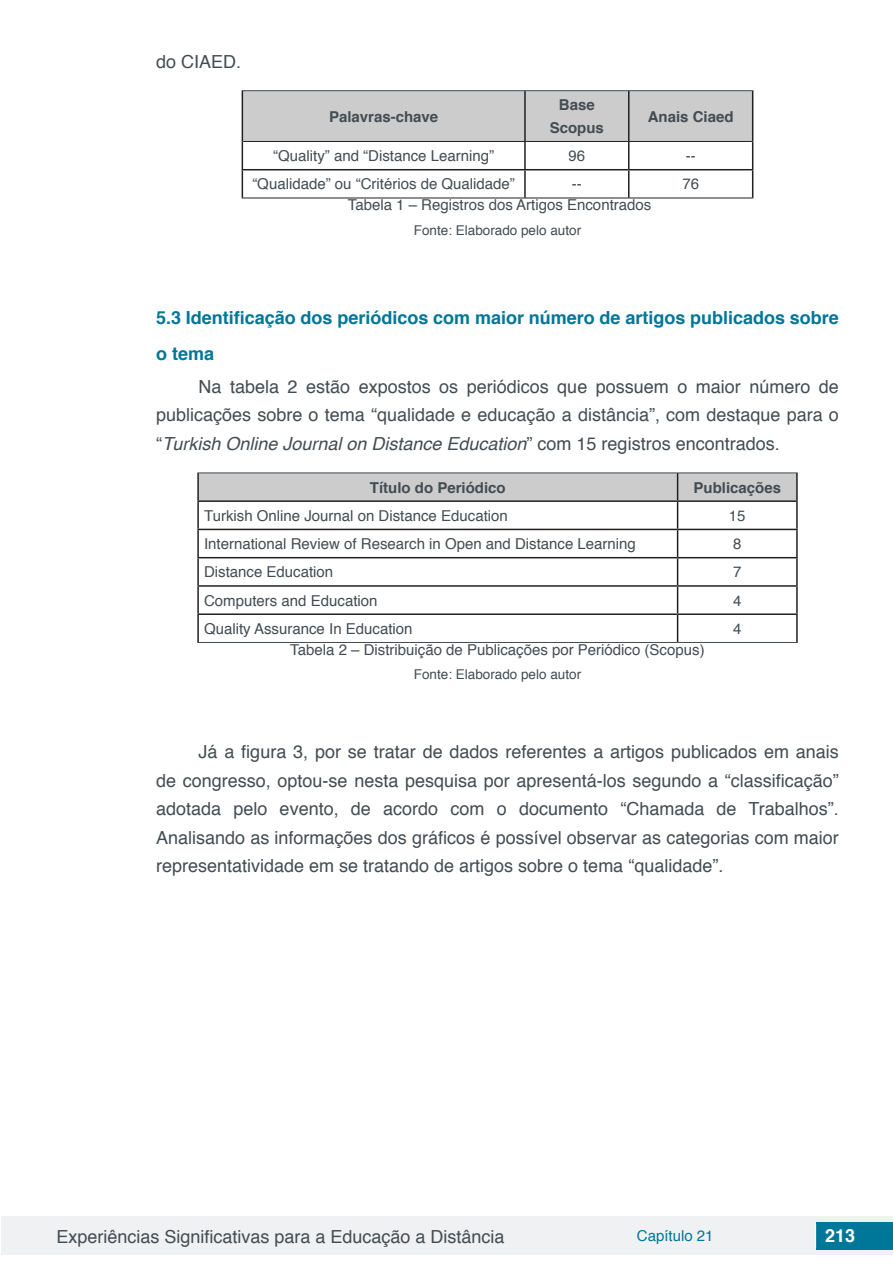
<style>
.page{position:relative;width:893px;height:1263px;background:#fff}
.page>*{position:absolute;margin:0;border:0;box-sizing:border-box;transform-origin:0 0}
.t1{font:18px/28.5px "Helvetica";color:#434c52;text-align:justify}
.t2{font:700 18px/36px "Helvetica";color:#007699}
.t3{font:700 18px "Helvetica";color:#fff}
.t4{font:15px "Helvetica";color:#434c52}
.t5{font:700 15px/22.5px "Helvetica";color:#434c52;text-align:center}
.t6{font:15px "Helvetica";color:#007699}
.t7{font:13.5px "Helvetica";color:#434c52}
.s1{font-style:italic}
</style>
<div class="page">
<div style="left:1px;top:1216px;width:891px;height:38px;background:#f0f1f2"></div>
<div style="left:816px;top:1222px;width:77px;height:27px;background:#007699"></div>
<svg style="left:815px;top:1224px;width:1px;height:24px"></svg>
<svg style="left:242px;top:91px;width:511px;height:107px"></svg>
<hr style="left:243px;top:141px;width:282px;height:1px;background:#231f20">
<hr style="left:525px;top:141px;width:104px;height:1px;background:#231f20">
<hr style="left:629px;top:141px;width:123px;height:1px;background:#231f20">
<hr style="left:242px;top:198px;width:283px;height:1px;background:#231f20">
<hr style="left:525px;top:198px;width:104px;height:1px;background:#231f20">
<hr style="left:629px;top:198px;width:124px;height:1px;background:#231f20">
<hr style="left:242px;top:90px;width:283px;height:1px;background:#434c52">
<hr style="left:525px;top:90px;width:104px;height:1px;background:#434c52">
<hr style="left:629px;top:90px;width:124px;height:1px;background:#434c52">
<hr style="left:197px;top:473px;width:2px;height:27px;background:#231f20">
<hr style="left:796px;top:473px;width:2px;height:27px;background:#231f20">
<hr style="left:197px;top:500px;width:481px;height:2px;background:#231f20">
<hr style="left:197px;top:502px;width:2px;height:27px;background:#231f20">
<hr style="left:678px;top:500px;width:120px;height:2px;background:#231f20">
<hr style="left:796px;top:502px;width:2px;height:27px;background:#231f20">
<hr style="left:197px;top:529px;width:481px;height:1px;background:#231f20">
<hr style="left:197px;top:530px;width:2px;height:27px;background:#231f20">
<hr style="left:678px;top:529px;width:120px;height:1px;background:#231f20">
<hr style="left:796px;top:530px;width:2px;height:27px;background:#231f20">
<hr style="left:197px;top:557px;width:481px;height:1px;background:#231f20">
<hr style="left:197px;top:558px;width:2px;height:27px;background:#231f20">
<hr style="left:678px;top:557px;width:120px;height:1px;background:#231f20">
<hr style="left:796px;top:558px;width:2px;height:27px;background:#231f20">
<hr style="left:197px;top:585px;width:481px;height:2px;background:#231f20">
<hr style="left:197px;top:587px;width:2px;height:26px;background:#231f20">
<hr style="left:678px;top:585px;width:120px;height:2px;background:#231f20">
<hr style="left:796px;top:587px;width:2px;height:26px;background:#231f20">
<hr style="left:197px;top:613px;width:481px;height:2px;background:#231f20">
<hr style="left:197px;top:615px;width:2px;height:27px;background:#231f20">
<hr style="left:678px;top:613px;width:120px;height:2px;background:#231f20">
<svg style="left:198px;top:474px;width:599px;height:168px"></svg>
<hr style="left:796px;top:615px;width:2px;height:27px;background:#231f20">
<hr style="left:197px;top:473px;width:481px;height:1px;background:#434c52">
<hr style="left:678px;top:473px;width:120px;height:1px;background:#434c52">
<hr style="left:197px;top:642px;width:481px;height:1px;background:#434c52">
<hr style="left:678px;top:642px;width:120px;height:1px;background:#434c52">
<p class="t1" style="left:156px;top:47px;width:87px">do CIAED.</p>
<p class="t5" style="left:329px;top:105px;width:111px">Palavras-chave</p>
<p class="t5" style="left:550px;top:94px;width:56px">Base<br>Scopus</p>
<p class="t5" style="left:648px;top:105px;width:87px">Anais Ciaed</p>
<p class="t4" style="left:273px;top:144px;width:222px">“Quality” and “Distance Learning”</p>
<p class="t4" style="left:568px;top:144px;width:18px">96</p>
<p class="t4" style="left:686px;top:144px;width:11px">--</p>
<p class="t4" style="left:252px;top:173px;width:264px">“Qualidade” ou “Critérios de Qualidade”</p>
<p class="t4" style="left:572px;top:173px;width:11px">--</p>
<p class="t4" style="left:682px;top:173px;width:18px">76</p>
<p class="t4" style="left:348px;top:194px;width:305px">Tabela 1 – Registros dos Artigos Encontrados</p>
<p class="t7" style="left:414px;top:220px;width:169px">Fonte: Elaborado pelo autor</p>
<p class="t2" style="left:156px;top:300px;width:684px">5.3 Identificação dos periódicos com maior número de artigos publicados sobre o tema</p>
<p class="t1" style="left:156px;top:373px;width:684px;text-indent:43px">Na tabela 2 estão expostos os periódicos que possuem o maior número de publicações sobre o tema “qualidade e educação a distância”, com destaque para o “<span class="s1">Turkish Online Journal on Distance Education</span>” com 15 registros encontrados.</p>
<p class="t5" style="left:370px;top:476px;width:137px">Título do Periódico</p>
<p class="t5" style="left:693px;top:476px;width:89px">Publicações</p>
<p class="t4" style="left:204px;top:504px;width:305px">Turkish Online Journal on Distance Education</p>
<p class="t4" style="left:729px;top:504px;width:18px">15</p>
<p class="t4" style="left:204px;top:532px;width:433px">International Review of Research in Open and Distance Learning</p>
<p class="t4" style="left:733px;top:532px;width:10px">8</p>
<p class="t4" style="left:204px;top:561px;width:131px">Distance Education</p>
<p class="t4" style="left:733px;top:561px;width:10px">7</p>
<p class="t4" style="left:204px;top:589px;width:175px">Computers and Education</p>
<p class="t4" style="left:733px;top:589px;width:10px">4</p>
<p class="t4" style="left:204px;top:617px;width:210px">Quality Assurance In Education</p>
<p class="t4" style="left:733px;top:617px;width:10px">4</p>
<p class="t4" style="left:290px;top:638px;width:416px">Tabela 2 – Distribuição de Publicações por Periódico (Scopus)</p>
<p class="t7" style="left:414px;top:664px;width:169px">Fonte: Elaborado pelo autor</p>
<p class="t1" style="left:156px;top:738px;width:684px;text-indent:43px">Já a figura 3, por se tratar de dados referentes a artigos publicados em anais de congresso, optou-se nesta pesquisa por apresentá-los segundo a “classificação” adotada pelo evento, de acordo com o documento “Chamada de Trabalhos”.<br>Analisando as informações dos gráficos é possível observar as categorias com maior representatividade em se tratando de artigos sobre o tema “qualidade”.</p>
<p class="t1" style="left:56px;top:1223px;width:450px">Experiências Significativas para a Educação a Distância</p>
<p class="t6" style="left:637px;top:1224px;width:78px">Capítulo 21</p>
<p class="t3" style="left:825px;top:1221px;width:32px">213</p>
</div>
